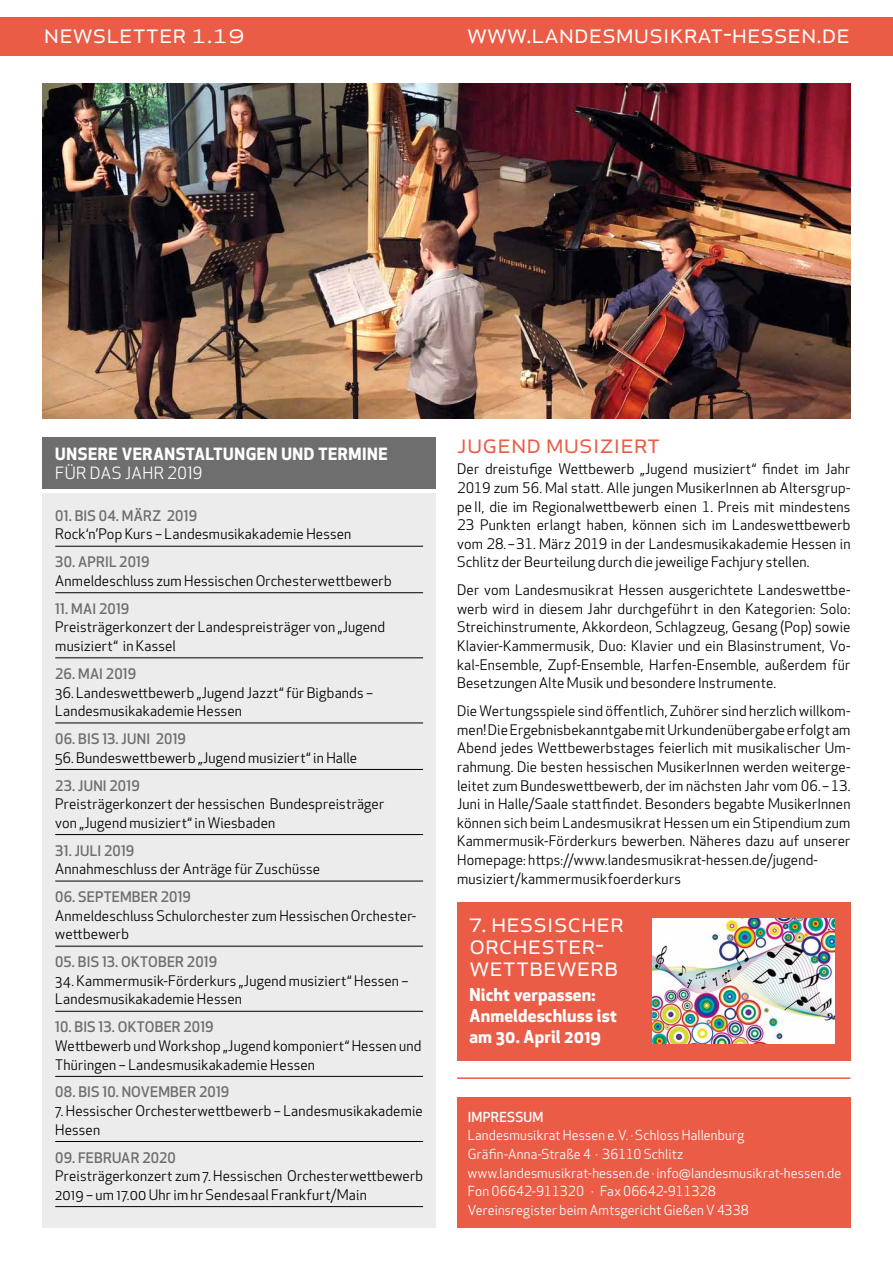
<style>
.page{position:relative;width:893px;height:1263px;background:#fff}
.page>*{position:absolute;margin:0;border:0;box-sizing:border-box;transform-origin:0 0}
.t1{font:27px/22px "Apex New";color:#fff}
.t2{font:27px "Apex New";color:#eb5c46}
.t3{font:700 17.25px/21px "Apex New";letter-spacing:.01em;color:#fff}
.t4{font:700 16.5px "Apex New";letter-spacing:.035em;color:#fff}
.t5{font:16.5px "Apex New";letter-spacing:.03em;color:#fff}
.t6{font:14.25px/18.6px "Apex New";letter-spacing:.015em;color:#000}
.t7{font:500 14.25px "Apex New";letter-spacing:.01em;color:#6e6e6e}
.t8{font:13.5px/18.6px "Apex New";letter-spacing:.015em;color:#fff}
.t9{font:500 13.5px "Apex New";letter-spacing:.02em;color:#fff}
</style>
<div class="page">
<div style="left:0;top:17px;width:893px;height:39px;background:#eb5c46"></div>
<div style="left:43px;top:493px;width:393px;height:735px;background:#ececec"></div>
<div style="left:43px;top:437px;width:393px;height:51px;background:#6e6e6e"></div>
<div style="left:457px;top:1097px;width:393px;height:131px;background:#eb5c46"></div>
<img style="left:43px;top:84px;width:807px;height:334px">
<hr style="left:55px;top:546px;width:368px;height:1px;background:#000">
<hr style="left:55px;top:592px;width:368px;height:1px;background:#000">
<hr style="left:55px;top:657px;width:368px;height:1px;background:#000">
<hr style="left:55px;top:722px;width:368px;height:1px;background:#000">
<hr style="left:55px;top:769px;width:368px;height:1px;background:#000">
<hr style="left:55px;top:834px;width:368px;height:1px;background:#000">
<hr style="left:55px;top:881px;width:368px;height:1px;background:#000">
<hr style="left:55px;top:946px;width:368px;height:1px;background:#000">
<hr style="left:55px;top:1011px;width:368px;height:1px;background:#000">
<hr style="left:55px;top:1076px;width:368px;height:1px;background:#000">
<hr style="left:55px;top:1141px;width:368px;height:1px;background:#000">
<hr style="left:55px;top:1206px;width:368px;height:1px;background:#000">
<div style="left:457px;top:902px;width:393px;height:158px;background:#eb5c46"></div>
<img style="left:653px;top:918px;width:181px;height:126px">
<hr style="left:457px;top:1077px;width:393px;height:2px;background:#eb5c46">
<h1 class="t1" style="left:44px;top:23px;width:202px">newsletter 1.19</h1>
<h1 class="t1" style="left:467px;top:23px;width:384px">www.landesmusikrat-hessen.de</h1>
<p class="t4" style="left:55px;top:442px;width:334px">UNSERE VERANSTALTUNGEN UND TERMINE</p>
<p class="t5" style="left:55px;top:463px;width:149px">FÜR DAS JAHR 2019</p>
<p class="t7" style="left:55px;top:506px;width:143px">01. BIS 04. MÄRZ 2019</p>
<p class="t6" style="left:55px;top:525px;width:297px">Rock‘n’Pop Kurs – Landesmusikakademie Hessen</p>
<p class="t7" style="left:55px;top:553px;width:96px">30. APRIL 2019</p>
<p class="t6" style="left:55px;top:571px;width:338px">Anmeldeschluss zum Hessischen Orchesterwettbewerb</p>
<p class="t7" style="left:55px;top:599px;width:75px">11. MAI 2019</p>
<p class="t6" style="left:55px;top:618px;width:331px">Preisträgerkonzert der Landespreisträger von „Jugend musiziert“ in Kassel</p>
<p class="t7" style="left:55px;top:664px;width:82px">26. MAI 2019</p>
<p class="t6" style="left:55px;top:683px;width:319px">36. Landeswettbewerb „Jugend Jazzt“ für Bigbands –<br>Landesmusikakademie Hessen</p>
<p class="t7" style="left:55px;top:729px;width:132px">06. BIS 13. JUNI 2019</p>
<p class="t6" style="left:55px;top:748px;width:303px">56. Bundeswettbewerb „Jugend musiziert“ in Halle</p>
<p class="t7" style="left:55px;top:776px;width:86px">23. JUNI 2019</p>
<p class="t6" style="left:55px;top:795px;width:330px">Preisträgerkonzert der hessischen Bundespreisträger von „Jugend musiziert“ in Wiesbaden</p>
<p class="t7" style="left:55px;top:841px;width:81px">31. JULI 2019</p>
<p class="t6" style="left:55px;top:860px;width:266px">Annahmeschluss der Anträge für Zuschüsse</p>
<p class="t7" style="left:55px;top:887px;width:137px">06. SEPTEMBER 2019</p>
<p class="t6" style="left:55px;top:906px;width:362px">Anmeldeschluss Schulorchester zum Hessischen Orchester&shy;wettbewerb</p>
<p class="t7" style="left:55px;top:952px;width:163px">05. BIS 13. OKTOBER 2019</p>
<p class="t6" style="left:55px;top:971px;width:355px">34. Kammermusik-Förderkurs „Jugend musiziert“ Hessen –<br>Landesmusikakademie Hessen</p>
<p class="t7" style="left:55px;top:1018px;width:160px">10. BIS 13. OKTOBER 2019</p>
<p class="t6" style="left:55px;top:1036px;width:368px">Wettbewerb und Workshop „Jugend komponiert“ Hessen und<br>Thüringen – Landesmusikakademie Hessen</p>
<p class="t7" style="left:55px;top:1083px;width:176px">08. BIS 10. NOVEMBER 2019</p>
<p class="t6" style="left:55px;top:1101px;width:369px">7. Hessischer Orchesterwettbewerb – Landesmusikakademie<br>Hessen</p>
<p class="t7" style="left:55px;top:1148px;width:122px">09. FEBRUAR 2020</p>
<p class="t6" style="left:55px;top:1167px;width:369px">Preisträgerkonzert zum 7. Hessischen Orchesterwettbewerb<br>2019 – um 17.00 Uhr im hr Sendesaal Frankfurt/Main</p>
<h1 class="t2" style="left:457px;top:426px;width:205px">jugend musiziert</h1>
<p class="t6" style="left:457px;top:460px;width:395px;text-align:justify">Der dreistufige Wettbewerb „Jugend musiziert“ findet im Jahr 2019 zum 56. Mal statt. Alle jungen MusikerInnen ab Altersgrup&shy;pe II, die im Regionalwettbewerb einen 1. Preis mit mindestens 23 Punkten erlangt haben, können sich im Landeswettbewerb vom 28. – 31. März 2019 in der Landesmusikakademie Hessen in Schlitz der Beurteilung durch die jeweilige Fachjury stellen.</p>
<p class="t6" style="left:457px;top:581px;width:395px;text-align:justify">Der vom Landesmusikrat Hessen ausgerichtete Landeswettbe&shy;werb wird in diesem Jahr durchgeführt in den Kategorien: Solo:<br>Streichinstrumente, Akkordeon, Schlagzeug, Gesang (Pop) sowie Klavier-Kammermusik, Duo: Klavier und ein Blasinstrument, Vo&shy;kal-Ensemble, Zupf-Ensemble, Harfen-Ensemble, außerdem für Besetzungen Alte Musik und besondere Instrumente.</p>
<p class="t6" style="left:457px;top:702px;width:395px">Die Wertungsspiele sind öffentlich, Zuhörer sind herzlich willkom&shy;men! Die Ergebnisbekanntgabe mit Urkundenübergabe erfolgt am Abend jedes Wettbewerbstages feierlich mit musikalischer Um&shy;rahmung. Die besten hessischen MusikerInnen werden weiterge&shy;leitet zum Bundeswettbewerb, der im nächsten Jahr vom 06. – 13.<br>Juni in Halle/Saale stattfindet. Besonders begabte MusikerInnen können sich beim Landesmusikrat Hessen um ein Stipendium zum Kammermusik-Förderkurs bewerben. Näheres dazu auf unserer Homepage: https://www.landesmusikrat-hessen.de/jugend&shy;musiziert/kammermusikfoerderkurs</p>
<h1 class="t1" style="left:469px;top:911px;width:156px">7. Hessischer<br>Orchester&shy;wettbewerb</h1>
<p class="t3" style="left:469px;top:984px;width:149px">Nicht verpassen:<br>Anmeldeschluss ist am 30. April 2019</p>
<p class="t9" style="left:468px;top:1108px;width:77px">IMPRESSUM</p>
<p class="t8" style="left:468px;top:1126px;width:375px">Landesmusikrat Hessen e. V. · Schloss Hallenburg Gräfin-Anna-Straße 4 · 36110 Schlitz www.landesmusikrat-hessen.de · info@landesmusikrat-hessen.de Fon 06642-911320 · Fax 06642-911328<br>Vereinsregister beim Amtsgericht Gießen V 4338</p>
</div>
